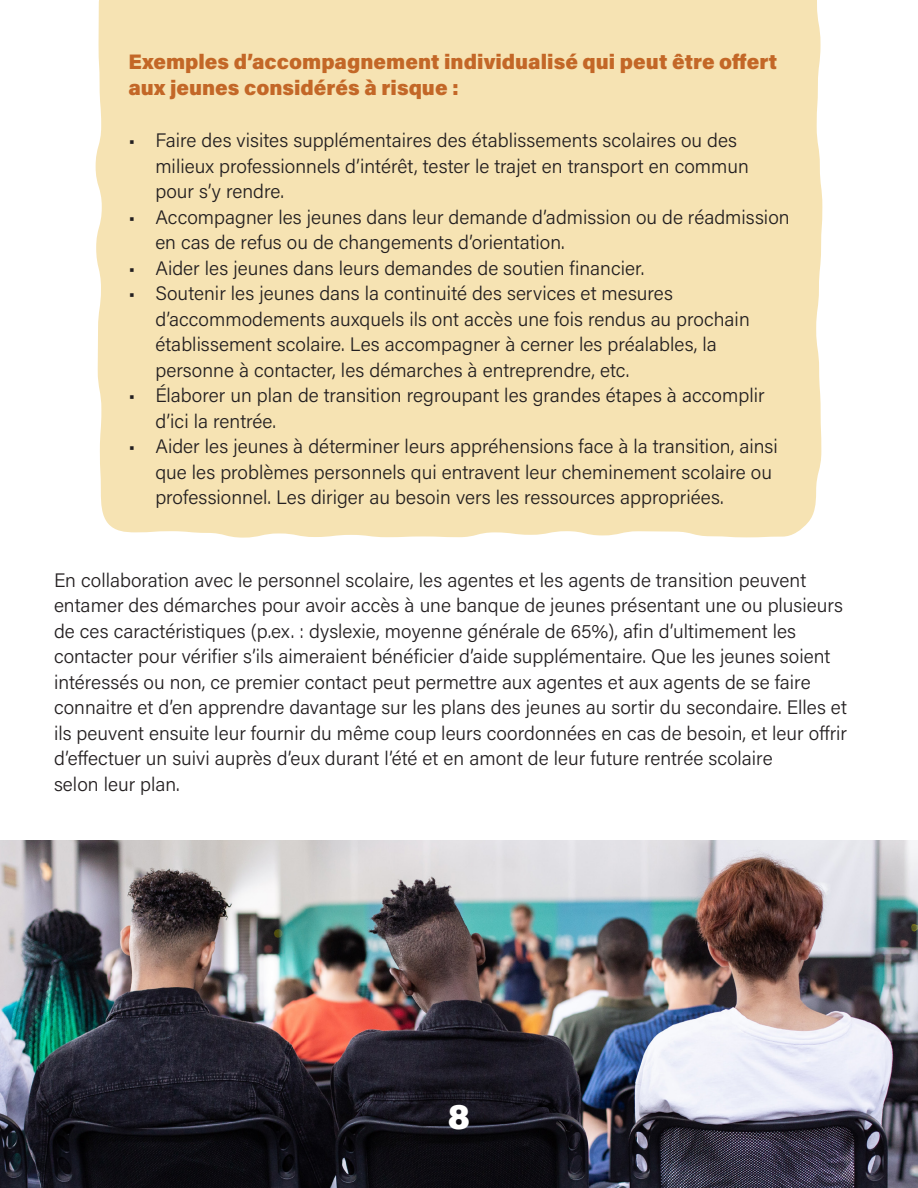
<style>
.page{position:relative;width:918px;height:1188px;background:#fff}
.page>*{position:absolute;margin:0;border:0;box-sizing:border-box;transform-origin:0 0}
.Titre_H2{font:36px "Acumin Variable Concept";color:#fff}
.Titre_H4{font:21px/25.5px "Acumin Variable Concept";color:#c36727}
.t1{font:19.5px/25.5px "Acumin Variable Concept";color:#231f20}
</style>
<div class="page">
<img style="left:0;top:840px;width:918px;height:348px">
<div style="left:96px;top:0;width:726px;height:538px;background:#f6e3b3"></div>
<p class="Titre_H4" style="left:128px;top:49px;width:650px">Exemples d’accompagnement individualisé qui peut être offert aux jeunes considérés à risque :</p>
<p class="t1" style="left:155px;top:127px;width:595px;text-indent:-27px">• Faire des visites supplémentaires des établissements scolaires ou des milieux professionnels d’intérêt, tester le trajet en transport en commun pour s’y rendre.</p>
<p class="t1" style="left:155px;top:203px;width:636px;text-indent:-27px">• Accompagner les jeunes dans leur demande d’admission ou de réadmission en cas de refus ou de changements d’orientation.</p>
<p class="t1" style="left:128px;top:254px;width:517px">• Aider les jeunes dans leurs demandes de soutien financier.</p>
<p class="t1" style="left:155px;top:280px;width:596px;text-indent:-27px">• Soutenir les jeunes dans la continuité des services et mesures d’accommodements auxquels ils ont accès une fois rendus au prochain établissement scolaire. Les accompagner à cerner les préalables, la personne à contacter, les démarches à entreprendre, etc.</p>
<p class="t1" style="left:155px;top:382px;width:611px;text-indent:-27px">• Élaborer un plan de transition regroupant les grandes étapes à accomplir d’ici la rentrée.</p>
<p class="t1" style="left:155px;top:433px;width:624px;text-indent:-27px">• Aider les jeunes à déterminer leurs appréhensions face à la transition, ainsi que les problèmes personnels qui entravent leur cheminement scolaire ou professionnel. Les diriger au besoin vers les ressources appropriées.</p>
<p class="t1" style="left:54px;top:566px;width:795px">En collaboration avec le personnel scolaire, les agentes et les agents de transition peuvent entamer des démarches pour avoir accès à une banque de jeunes présentant une ou plusieurs de ces caractéristiques (p.ex. : dyslexie, moyenne générale de 65%), afin d’ultimement les contacter pour vérifier s’ils aimeraient bénéficier d’aide supplémentaire. Que les jeunes soient intéressés ou non, ce premier contact peut permettre aux agentes et aux agents de se faire connaitre et d’en apprendre davantage sur les plans des jeunes au sortir du secondaire. Elles et ils peuvent ensuite leur fournir du même coup leurs coordonnées en cas de besoin, et leur offrir d’effectuer un suivi auprès d’eux durant l’été et en amont de leur future rentrée scolaire</p>
<p class="t1" style="left:54px;top:770px;width:127px">selon leur plan.</p>
<p class="Titre_H2" style="left:448px;top:1091px;width:24px">8</p>
</div>
